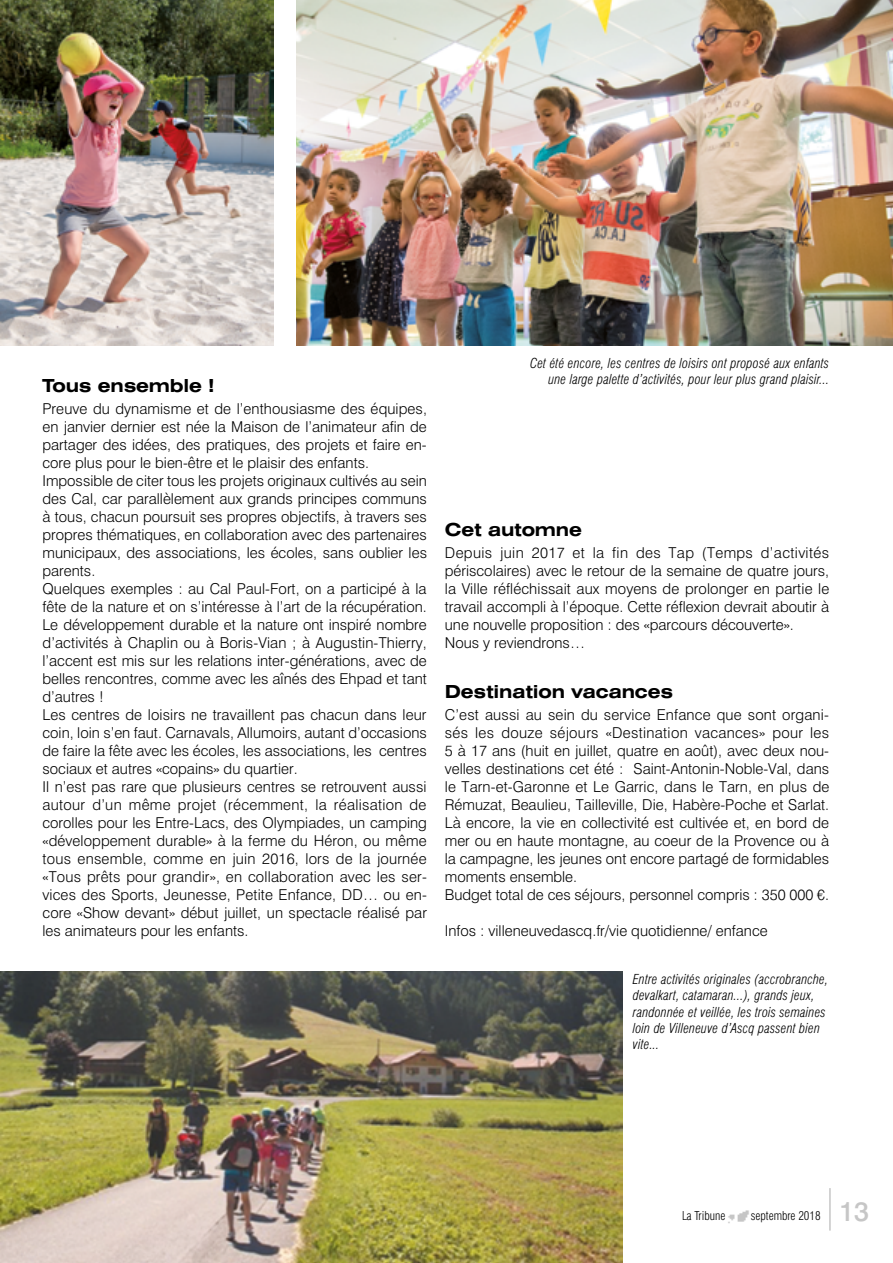
<style>
.page{position:relative;width:893px;height:1263px;background:#fff}
.page>*{position:absolute;margin:0;border:0;box-sizing:border-box;transform-origin:0 0}
.t1{font:500 27px "Swiss 721 BT";color:#c6c6c6}
.t2{font:700 expanded 18px "Swiss 721 BT";letter-spacing:-.01em;color:#000}
.t3{font:300 15px/18px "Swiss 721 BT";color:#000}
.t4{font:italic 300 condensed 13.5px/16.2px "Swiss 721 BT";letter-spacing:.01em;color:#000;text-align:right}
.t5{font:300 condensed 12px "Swiss 721 BT";color:#000}
</style>
<div class="page">
<img style="left:728px;top:1210px;width:21px;height:14px">
<hr style="left:829px;top:1188px;width:2px;height:42px;background:#c6c6c6">
<img style="left:0;top:0;width:274px;height:345px">
<img style="left:0;top:972px;width:623px;height:291px">
<img style="left:296px;top:0;width:597px;height:345px">
<p class="t2" style="left:43px;top:374px;width:174px">Tous ensemble !</p>
<p class="t3" style="left:43px;top:400px;width:386px">Preuve du dynamisme et de l’enthousiasme des équipes, en janvier dernier est née la Maison de l’animateur afin de partager des idées, des pratiques, des projets et faire en&shy;core plus pour le bien-être et le plaisir des enfants.<br>Impossible de citer tous les projets originaux cultivés au sein des Cal, car parallèlement aux grands principes communs à tous, chacun poursuit ses propres objectifs, à travers ses propres thématiques, en collaboration avec des partenaires municipaux, des associations, les écoles, sans oublier les parents.<br>Quelques exemples : au Cal Paul-Fort, on a participé à la fête de la nature et on s’intéresse à l’art de la récupération.<br>Le développement durable et la nature ont inspiré nombre d’activités à Chaplin ou à Boris-Vian ; à Augustin-Thierry, l’accent est mis sur les relations inter-générations, avec de belles rencontres, comme avec les aînés des Ehpad et tant d’autres !<br>Les centres de loisirs ne travaillent pas chacun dans leur coin, loin s’en faut. Carnavals, Allumoirs, autant d’occasions de faire la fête avec les écoles, les associations, les centres sociaux et autres «copains» du quartier.<br>Il n’est pas rare que plusieurs centres se retrouvent aussi autour d’un même projet (récemment, la réalisation de corolles pour les Entre-Lacs, des Olympiades, un camping «développement durable» à la ferme du Héron, ou même tous ensemble, comme en juin 2016, lors de la journée «Tous prêts pour grandir», en collaboration avec les ser&shy;vices des Sports, Jeunesse, Petite Enfance, DD… ou en&shy;core «Show devant» début juillet, un spectacle réalisé par les animateurs pour les enfants.</p>
<p class="t4" style="left:530px;top:354px;width:301px">Cet été encore, les centres de loisirs ont proposé aux enfants une large palette d’activités, pour leur plus grand plaisir...</p>
<p class="t2" style="left:445px;top:519px;width:139px">Cet automne</p>
<p class="t3" style="left:445px;top:544px;width:386px">Depuis juin 2017 et la fin des Tap (Temps d’activités périscolaires) avec le retour de la semaine de quatre jours, la Ville réfléchissait aux moyens de prolonger en partie le travail accompli à l’époque. Cette réflexion devrait aboutir à une nouvelle proposition : des «parcours découverte».<br>Nous y reviendrons…</p>
<p class="t2" style="left:445px;top:681px;width:230px">Destination vacances</p>
<p class="t3" style="left:445px;top:706px;width:386px">C’est aussi au sein du service Enfance que sont organi&shy;sés les douze séjours «Destination vacances» pour les 5 à 17 ans (huit en juillet, quatre en août), avec deux nou&shy;velles destinations cet été : Saint-Antonin-Noble-Val, dans le Tarn-et-Garonne et Le Garric, dans le Tarn, en plus de Rémuzat, Beaulieu, Tailleville, Die, Habère-Poche et Sarlat.<br>Là encore, la vie en collectivité est cultivée et, en bord de mer ou en haute montagne, au coeur de la Provence ou à la campagne, les jeunes ont encore partagé de formidables moments ensemble.<br>Budget total de ces séjours, personnel compris : 350 000 €.</p>
<p class="t3" style="left:445px;top:922px;width:324px">Infos : villeneuvedascq.fr/vie quotidienne/ enfance</p>
<p class="t4" style="left:633px;top:971px;width:197px;text-align:left">Entre activités originales (accrobranche, devalkart, catamaran...), grands jeux, randonnée et veillée, les trois semaines loin de Villeneuve d’Ascq passent bien vite...</p>
<p class="t5" style="left:682px;top:1208px;width:45px">La Tribune</p>
<p class="t5" style="left:751px;top:1208px;width:71px">septembre 2018</p>
<h1 class="t1" style="left:839px;top:1195px;width:32px">13</h1>
</div>
